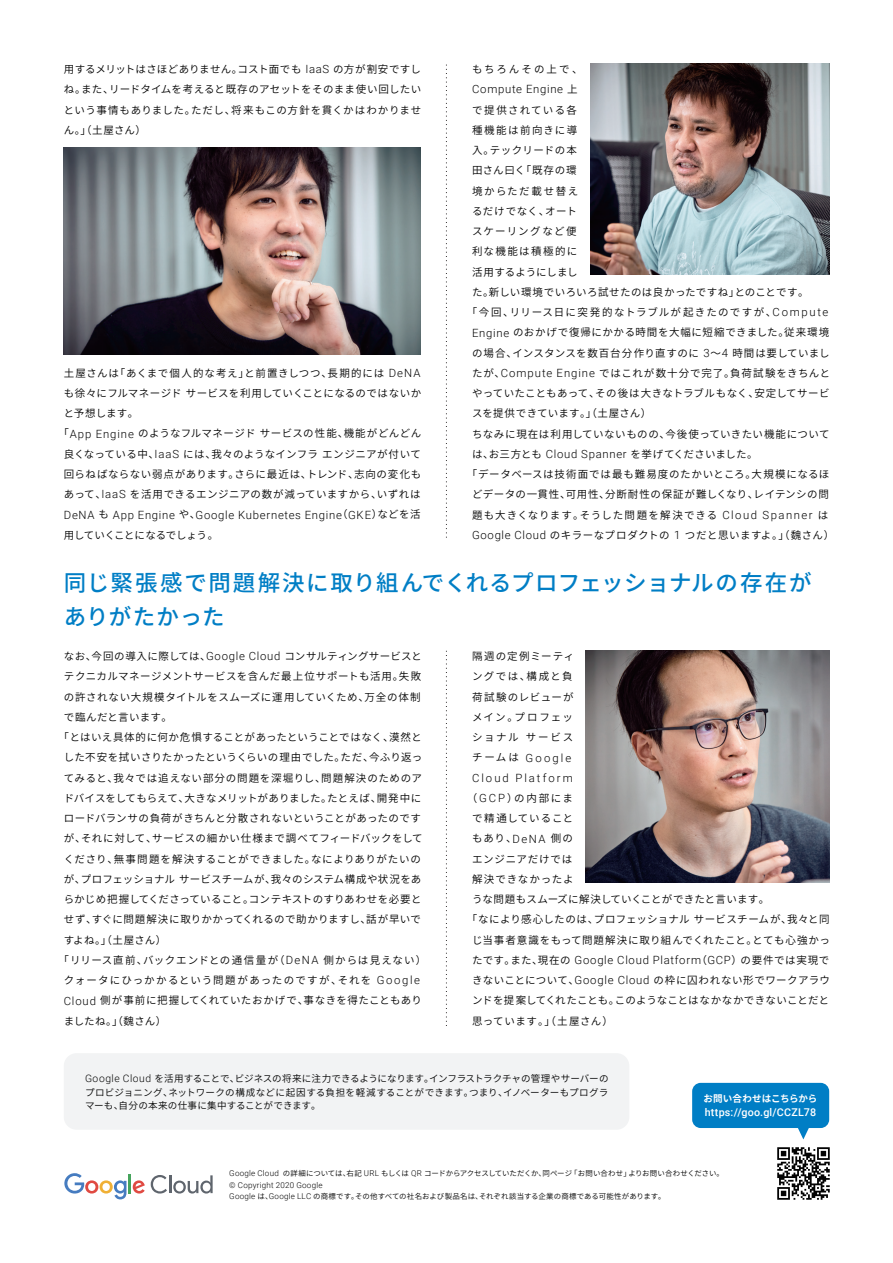
<style>
.page{position:relative;width:893px;height:1263px;background:#fff}
.page>*{position:absolute;margin:0;border:0;box-sizing:border-box;transform-origin:0 0}
.t1{font:500 22.5px/34px "Noto Sans CJ Kjp";letter-spacing:.045em;color:#007ec5}
.t2{font:300 11.4px "Roboto";letter-spacing:.065em;color:#030303}
.t3{font:300 11.4px/20.2px "Roboto";letter-spacing:.18em;color:#030303}
.t4{font:500 10.65px "Roboto";letter-spacing:.02em;color:#fff}
.t5{font:600 10.5px/20.2px "Noto Sans CJ Kjp";letter-spacing:.05em;color:#030303;text-align:justify}
.t6{font:600 10.5px "Noto Sans CJ Kjp";letter-spacing:.015em;color:#030303}
.t7{font:600 10.5px "Noto Sans CJ Kjp";letter-spacing:.08em;color:#030303}
.t8{font:600 10.5px "Noto Sans CJ Kjp";letter-spacing:.075em;color:#030303}
.t9{font:600 10.5px "Noto Sans CJ Kjp";letter-spacing:.03em;color:#030303}
.t10{font:600 10.5px "Noto Sans CJ Kjp";letter-spacing:.025em;color:#030303}
.t11{font:600 10.5px "Noto Sans CJ Kjp";letter-spacing:.11em;color:#030303}
.t12{font:600 10.5px "Noto Sans CJ Kjp";letter-spacing:.005em;color:#030303}
.t13{font:600 10.5px "Noto Sans CJ Kjp";letter-spacing:.02em;color:#030303}
.t14{font:600 10.5px/20.2px "Noto Sans CJ Kjp";letter-spacing:.12em;color:#030303}
.t15{font:600 10.5px "Noto Sans CJ Kjp";letter-spacing:.085em;color:#030303}
.t16{font:600 10.5px "Noto Sans CJ Kjp";letter-spacing:.09em;color:#030303}
.t17{font:600 10.5px "Noto Sans CJ Kjp";letter-spacing:.13em;color:#030303}
.t18{font:600 10.5px "Noto Sans CJ Kjp";letter-spacing:-.015em;color:#030303}
.t19{font:600 10.5px "Noto Sans CJ Kjp";color:#030303}
.t20{font:600 10.5px "Noto Sans CJ Kjp";letter-spacing:.185em;color:#030303}
.t21{font:600 10.5px "Noto Sans CJ Kjp";letter-spacing:.125em;color:#030303}
.t22{font:600 10.5px "Noto Sans CJ Kjp";letter-spacing:.135em;color:#030303}
.t23{font:600 10.5px "Noto Sans CJ Kjp";letter-spacing:.15em;color:#030303}
.t24{font:600 9.6px/13.8px "Noto Sans CJ Kjp";letter-spacing:.015em;color:#030303;text-align:justify}
.t25{font:700 9.6px "Noto Sans CJ Kjp";letter-spacing:-.005em;color:#fff}
.t26{font:300 8.1px "Roboto";letter-spacing:.03em;color:#030303}
.t27{font:600 7.5px "Noto Sans CJ Kjp";color:#030303}
.s1{font-family:"Roboto";font-weight:300;font-size:11.4px}
.s2{font-family:"Noto Sans CJ Kjp";font-weight:600;font-size:10.5px}
.s3{font-family:"Roboto";font-weight:300;font-size:10.35px}
.s4{font-family:"Roboto";font-weight:300;font-size:8.1px}
</style>
<div class="page">
<img style="left:777px;top:1147px;width:53px;height:53px">
<svg style="left:798px;top:1128px;width:11px;height:11px"></svg>
<div style="left:692px;top:1083px;width:137px;height:45px;background:#007ec5;border-radius:9px"></div>
<div style="left:64px;top:1053px;width:565px;height:77px;background:#f2f3f4;border-radius:13px"></div>
<svg style="left:446px;top:65px;width:1px;height:473px"></svg>
<svg style="left:446px;top:651px;width:1px;height:375px"></svg>
<img style="left:64px;top:148px;width:357px;height:207px">
<img style="left:585px;top:651px;width:244px;height:232px">
<img style="left:590px;top:64px;width:239px;height:211px">
<svg style="left:151px;top:1175px;width:62px;height:18px"></svg>
<svg style="left:64px;top:1173px;width:62px;height:26px"></svg>
<hr style="left:128px;top:1174px;width:3px;height:19px;background:#46a45c">
<svg style="left:133px;top:1180px;width:12px;height:13px"></svg>
<p class="t5" style="left:64px;top:59px;width:359px">用するメリットはさほどありません。コスト面でも <span class="s1">IaaS</span> の方が割安ですしね。また、リードタイムを考えると既存のアセットをそのまま使い回したいという事情もありました。ただし、将来もこの方針を貫くかはわかりません。」（土屋さん）</p>
<p class="t7" style="left:64px;top:367px;width:358px">土屋さんは「あくまで個人的な考え」と前置きしつつ、長期的には <span class="s1">DeNA</span></p>
<p class="t5" style="left:64px;top:383px;width:359px">も徐々にフルマネージドサービスを利用していくことになるのではないか</p>
<p class="t5" style="left:64px;top:403px;width:76px">と予想します。</p>
<p class="t5" style="left:59px;top:424px;width:364px">「<span class="s1">App Engine</span> のようなフルマネージドサービスの性能、機能がどんどん</p>
<p class="t9" style="left:64px;top:448px;width:359px">良くなっている中、<span class="s1">IaaS</span> には、我々のようなインフラエンジニアが付いて</p>
<p class="t5" style="left:64px;top:464px;width:359px">回らねばならない弱点があります。さらに最近は、トレンド、志向の変化も</p>
<p class="t5" style="left:64px;top:484px;width:358px">あって、<span class="s1">IaaS</span> を活用できるエンジニアの数が減っていますから、いずれは</p>
<p class="t2" style="left:64px;top:507px;width:358px">DeNA <span class="s2">も</span> App Engine <span class="s2">や、</span>Google Kubernetes Engine<span class="s2">（</span>GKE<span class="s2">）などを活</span></p>
<p class="t18" style="left:64px;top:529px;width:156px">用していくことになるでしょう。</p>
<p class="t20" style="left:472px;top:63px;width:112px">もちろんその上で、</p>
<p class="t2" style="left:472px;top:81px;width:107px">Compute Engine <span class="s2">上</span></p>
<p class="t21" style="left:472px;top:104px;width:107px">で提供されている各</p>
<p class="t22" style="left:472px;top:124px;width:107px">種機能は前向きに導</p>
<p class="t5" style="left:472px;top:140px;width:106px">入。テックリードの本</p>
<p class="t5" style="left:472px;top:161px;width:106px">田さん曰く「既存の環</p>
<p class="t23" style="left:472px;top:185px;width:108px">境からただ載せ替え</p>
<p class="t5" style="left:472px;top:201px;width:106px">るだけでなく、オート</p>
<p class="t17" style="left:472px;top:225px;width:106px">スケーリングなど便</p>
<p class="t17" style="left:472px;top:246px;width:107px">利な機能は積極的に</p>
<p class="t19" style="left:472px;top:266px;width:107px">活用するようにしまし</p>
<p class="t5" style="left:472px;top:282px;width:338px">た。新しい環境でいろいろ試せたのは良かったですね」とのことです。</p>
<p class="t11" style="left:467px;top:306px;width:363px">「今回、リリース日に突発的なトラブルが起きたのですが、<span class="s1">Compute</span></p>
<p class="t5" style="left:472px;top:323px;width:359px"><span class="s1">Engine</span> のおかげで復帰にかかる時間を大幅に短縮できました。従来環境</p>
<p class="t5" style="left:472px;top:343px;width:359px">の場合、インスタンスを数百台分作り直すのに <span class="s1">3</span>～<span class="s1">4</span> 時間は要していまし</p>
<p class="t7" style="left:472px;top:367px;width:360px">たが、<span class="s1">Compute Engine</span> ではこれが数十分で完了。負荷試験をきちんと</p>
<p class="t9" style="left:472px;top:387px;width:359px">やっていたこともあって、その後は大きなトラブルもなく、安定してサービ</p>
<p class="t6" style="left:472px;top:408px;width:181px">スを提供できています。」（土屋さん）</p>
<p class="t5" style="left:472px;top:424px;width:359px">ちなみに現在は利用していないものの、今後使っていきたい機能について</p>
<p class="t12" style="left:472px;top:448px;width:287px">は、お三方とも <span class="s1">Cloud Spanner</span> を挙げてくださいました。</p>
<p class="t8" style="left:467px;top:468px;width:364px">「データベースは技術面では最も難易度のたかいところ。大規模になるほ</p>
<p class="t5" style="left:472px;top:485px;width:358px">どデータの一貫性、可用性、分断耐性の保証が難しくなり、レイテンシの問</p>
<p class="t15" style="left:472px;top:509px;width:358px">題も大きくなります。そうした問題を解決できる <span class="s1">Cloud Spanner</span> は</p>
<p class="t5" style="left:472px;top:525px;width:364px"><span class="s1">Google Cloud</span> のキラーなプロダクトの <span class="s1">1</span> つだと思いますよ。」（魏さん）</p>
<h1 class="t1" style="left:64px;top:566px;width:749px">同じ緊張感で問題解決に取り組んでくれるプロフェッショナルの存在がありがたかった</h1>
<p class="t5" style="left:64px;top:646px;width:360px">なお、今回の導入に際しては、<span class="s1">Google Cloud</span> コンサルティングサービスと</p>
<p class="t5" style="left:64px;top:666px;width:359px">テクニカルマネージメントサービスを含んだ最上位サポートも活用。失敗</p>
<p class="t5" style="left:64px;top:687px;width:359px">の許されない大規模タイトルをスムーズに運用していくため、万全の体制</p>
<p class="t13" style="left:64px;top:711px;width:110px">で臨んだと言います。</p>
<p class="t10" style="left:59px;top:731px;width:365px">「とはいえ具体的に何か危惧することがあったということではなく、漠然と</p>
<p class="t13" style="left:64px;top:751px;width:360px">した不安を拭いさりたかったというくらいの理由でした。ただ、今ふり返っ</p>
<p class="t8" style="left:64px;top:772px;width:360px">てみると、我々では追えない部分の問題を深堀りし、問題解決のためのア</p>
<p class="t12" style="left:64px;top:792px;width:359px">ドバイスをしてもらえて、大きなメリットがありました。たとえば、開発中に</p>
<p class="t5" style="left:64px;top:808px;width:359px">ロードバランサの負荷がきちんと分散されないということがあったのです</p>
<p class="t5" style="left:64px;top:829px;width:360px">が、それに対して、サービスの細かい仕様まで調べてフィードバックをして</p>
<p class="t5" style="left:64px;top:849px;width:359px">くださり、無事問題を解決することができました。なによりありがたいの</p>
<p class="t6" style="left:64px;top:873px;width:359px">が、プロフェッショナルサービスチームが、我々のシステム構成や状況をあ</p>
<p class="t10" style="left:64px;top:893px;width:359px">らかじめ把握してくださっていること。コンテキストのすりあわせを必要と</p>
<p class="t5" style="left:64px;top:909px;width:359px">せず、すぐに問題解決に取りかかってくれるので助かりますし、話が早いで</p>
<p class="t5" style="left:64px;top:930px;width:104px">すよね。」（土屋さん）</p>
<p class="t16" style="left:59px;top:954px;width:369px">「リリース直前、バックエンドとの通信量が（<span class="s1">DeNA</span> 側からは見えない）</p>
<p class="t11" style="left:64px;top:974px;width:358px">クォータにひっかかるという問題があったのですが、それを <span class="s1">Google</span></p>
<p class="t5" style="left:64px;top:990px;width:360px"><span class="s1">Cloud</span> 側が事前に把握してくれていたおかげで、事なきを得たこともあり</p>
<p class="t5" style="left:64px;top:1011px;width:104px">ましたね。」（魏さん）</p>
<p class="t14" style="left:472px;top:646px;width:104px">隔週の定例ミーティングでは、構成と負荷試験のレビューがメイン。プロフェッショナル サービス</p>
<p class="t3" style="left:472px;top:747px;width:102px"><span class="s2">チームは</span> Google<br>Cloud Platform</p>
<p class="t5" style="left:467px;top:788px;width:108px">（<span class="s1">GCP</span>）の内部にま</p>
<p class="t7" style="left:472px;top:812px;width:103px">で精通していること</p>
<p class="t5" style="left:472px;top:828px;width:102px">もあり、<span class="s1">DeNA</span> 側の</p>
<p class="t8" style="left:472px;top:853px;width:102px">エンジニアだけでは</p>
<p class="t15" style="left:472px;top:873px;width:103px">解決できなかったよ</p>
<p class="t6" style="left:472px;top:893px;width:299px">うな問題もスムーズに解決していくことができたと言います。</p>
<p class="t5" style="left:467px;top:909px;width:364px">「なにより感心したのは、プロフェッショナルサービスチームが、我々と同</p>
<p class="t5" style="left:472px;top:930px;width:360px">じ当事者意識をもって問題解決に取り組んでくれたこと。とても心強かっ</p>
<p class="t2" style="left:472px;top:952px;width:359px"><span class="s2">たです。また、現在の</span> Google Cloud Platform<span class="s2">（</span>GCP<span class="s2">）の要件では実現で</span></p>
<p class="t5" style="left:472px;top:970px;width:359px">きないことについて、<span class="s1">Google Cloud</span> の枠に囚われない形でワークアラウンドを提案してくれたことも。このようなことはなかなかできないことだと思っています。」（土屋さん）</p>
<p class="t24" style="left:85px;top:1071px;width:525px"><span class="s3">Google Cloud</span> を活用することで、ビジネスの将来に注力できるようになります。インフラストラクチャの管理やサーバーのプロビジョニング、ネットワークの構成などに起因する負担を軽減することができます。つまり、イノベーターもプログラマーも、自分の本来の仕事に集中することができます。</p>
<p class="t25" style="left:703px;top:1093px;width:116px">お問い合わせはこちらから</p>
<p class="t4" style="left:705px;top:1105px;width:113px">https://goo.gl/CCZL78</p>
<p class="t27" style="left:229px;top:1169px;width:496px"><span class="s4">Google Cloud</span> の詳細については、右記 <span class="s4">URL</span> もしくは <span class="s4">QR</span> コードからアクセスしていただくか、同ページ「お問い合わせ」よりお問い合わせください。</p>
<p class="t26" style="left:229px;top:1179px;width:95px">© Copyright 2020 Google</p>
<p class="t27" style="left:229px;top:1192px;width:438px"><span class="s4">Google</span> は、<span class="s4">Google LLC</span> の商標です。その他すべての社名および製品名は、それぞれ該当する企業の商標である可能性があります。</p>
</div>
